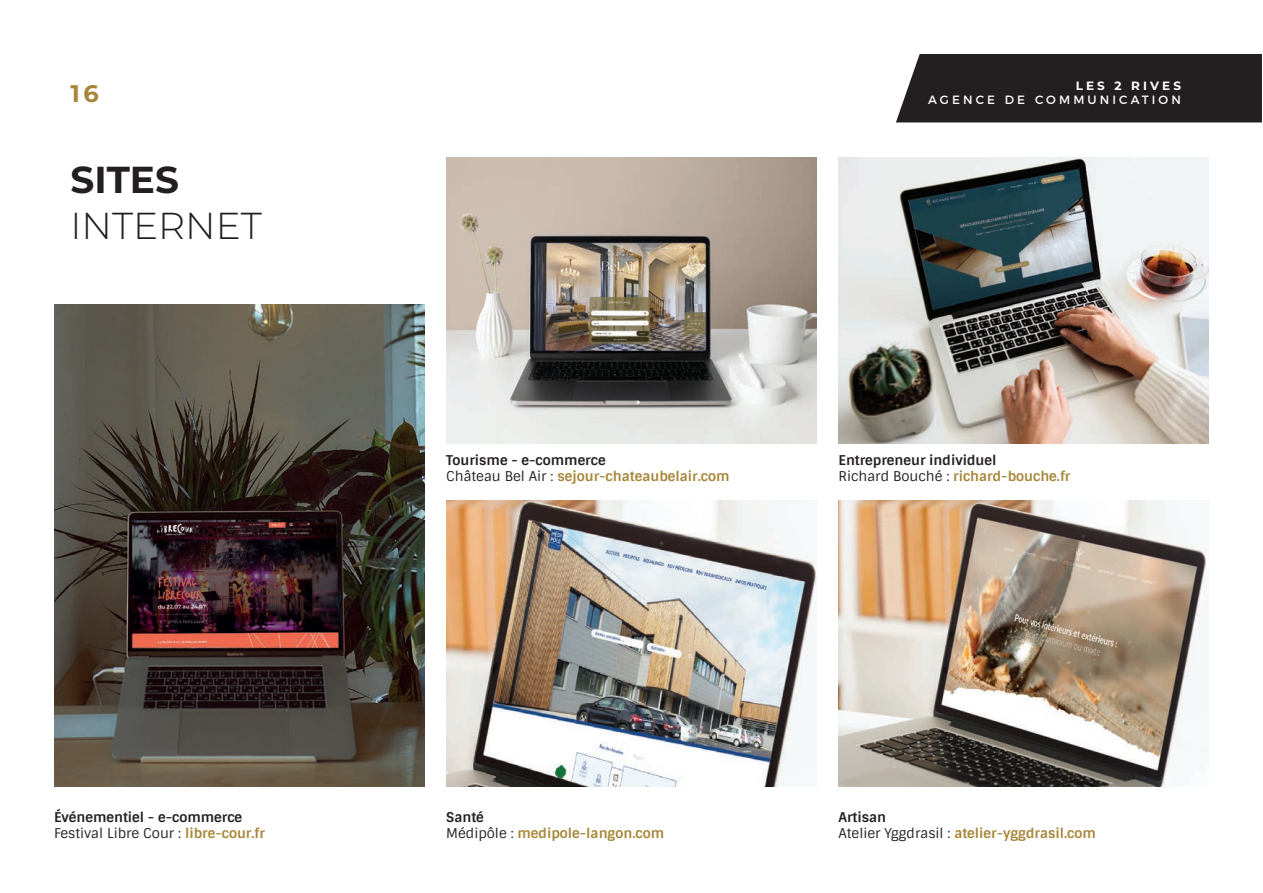
<style>
.page{position:relative;width:1263px;height:893px;background:#fff}
.page>*{position:absolute;margin:0;border:0;box-sizing:border-box;transform-origin:0 0}
.t1{font:300 37.5px "Montserrat";color:#231f20}
.t2{font:700 37.5px "Montserrat";color:#231f20}
.t3{font:700 24px "Montserrat";color:#a68638}
.t4{font:700 13.5px/16.2px "Sintony";color:#a68638}
.t5{font:700 13.5px/16.2px "Sintony";color:#231f20}
.t6{font:12px "Montserrat";letter-spacing:.26em;color:#fff}
.t7{font:700 12px "Montserrat";letter-spacing:.26em;color:#fff}
.s1{font-weight:400}
.s2{color:#a68638}
.s3{color:#231f20}
.s4{font-weight:400;color:#231f20}
</style>
<div class="page">
<div style="left:896px;top:54px;width:366px;height:68px;background:#231f20"></div>
<img style="left:54px;top:304px;width:370px;height:483px">
<img style="left:446px;top:157px;width:371px;height:286px">
<img style="left:446px;top:500px;width:371px;height:287px">
<img style="left:838px;top:157px;width:371px;height:286px">
<img style="left:838px;top:500px;width:371px;height:287px">
<h2 class="t3" style="left:71px;top:76px;width:30px">16</h2>
<p class="t7" style="left:1076px;top:77px;width:107px">LES 2 RIVES</p>
<p class="t6" style="left:928px;top:90px;width:254px">AGENCE DE COMMUNICATION</p>
<h1 class="t2" style="left:71px;top:153px;width:110px">SITES</h1>
<h1 class="t1" style="left:71px;top:200px;width:193px">INTERNET</h1>
<p class="t5" style="left:54px;top:809px;width:212px">Événementiel - e-commerce<br><span class="s1">Festival Libre Cour :</span> <span class="s2">libre-cour.fr</span></p>
<p class="t4" style="left:446px;top:452px;width:285px"><span class="s3">Tourisme - e-commerce<br></span><span class="s4">Château Bel Air :</span> sejour-chateaubelair.com</p>
<p class="t5" style="left:838px;top:452px;width:233px">Entrepreneur individuel<br><span class="s1">Richard Bouché :</span> <span class="s2">richard-bouche.fr</span></p>
<p class="t4" style="left:446px;top:809px;width:219px"><span class="s3">Santé<br></span><span class="s4">Médipôle :</span> medipole-langon.com</p>
<p class="t4" style="left:838px;top:809px;width:259px"><span class="s3">Artisan<br></span><span class="s4">Atelier Yggdrasil :</span> atelier-yggdrasil.com</p>
</div>
